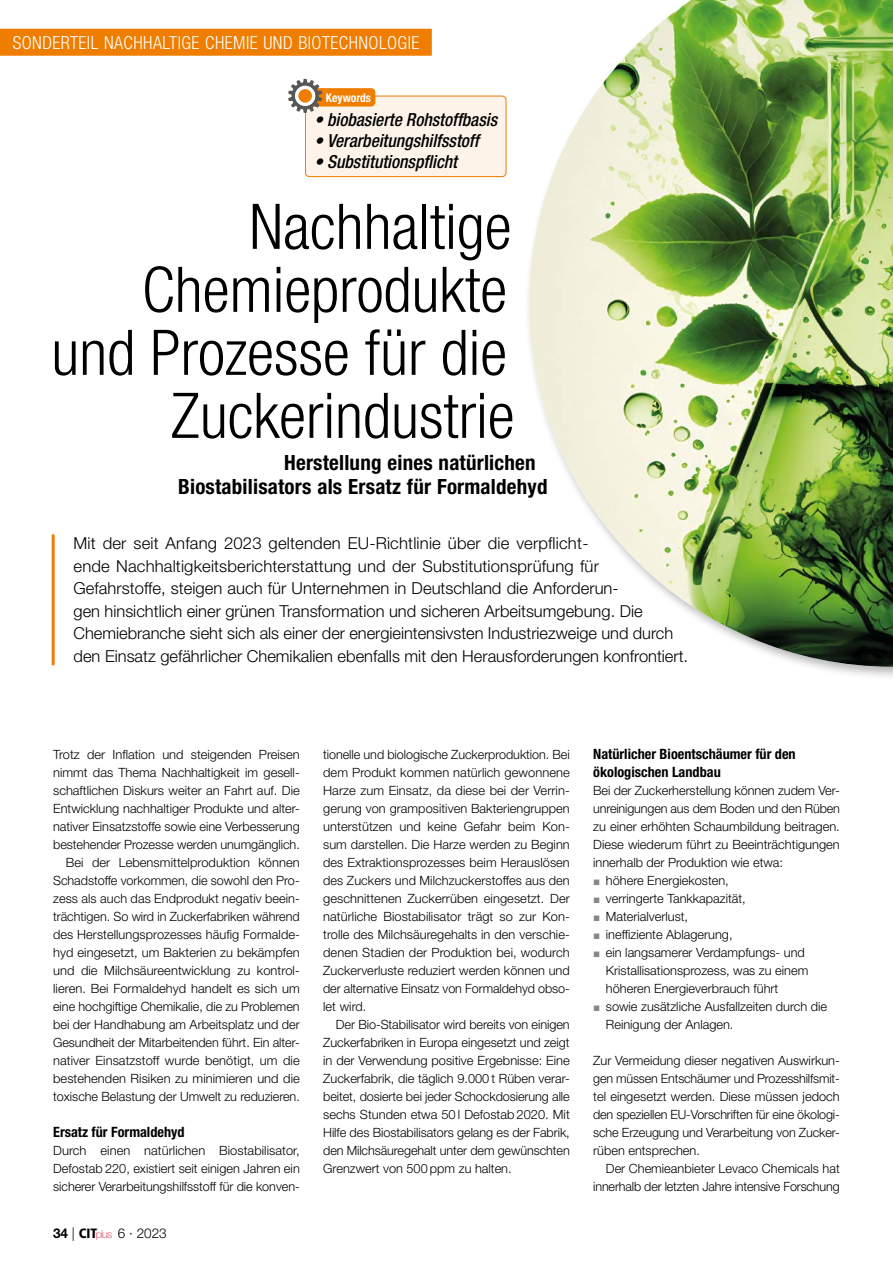
<style>
.page{position:relative;width:893px;height:1263px;background:#fff}
.page>*{position:absolute;margin:0;border:0;box-sizing:border-box;transform-origin:0 0}
.t1{font:300 condensed 63px/63px "Helvetica Neue LT Std";color:#000;text-align:right}
.t2{font:700 condensed 21px/24px "Helvetica Neue LT Std";letter-spacing:.01em;color:#000}
.t3{font:italic 500 condensed 18px "Helvetica Neue LT Std";color:#000}
.t4{font:300 condensed 18px "Helvetica Neue LT Std";letter-spacing:.025em;color:#fff}
.t5{font:300 16.5px/22.5px "Helvetica Neue LT Std";color:#000}
.t6{font:700 condensed 14.25px/18px "Helvetica Neue LT Std";color:#000}
.t7{font:300 13.5px "Helvetica Neue LT Std";color:#000}
.t8{font:300 12.75px/18px "Helvetica Neue LT Std";color:#000;text-align:justify}
.t9{font:700 condensed 12px "Helvetica Neue LT Std";color:#fff;scale:.96 1}
.s1{font-weight:700}
.s2{font-family:"Frutiger LT Std";font-weight:900;font-stretch:condensed}
.s3{font-weight:100;font-size:10.65px;color:#ce1531}
.s4{color:#878787}
</style>
<div class="page">
<hr style="left:52px;top:535px;width:3px;height:129px;background:#ef7d00">
<div style="left:524px;top:0;width:369px;height:680px;background:#000;opacity:.3"></div>
<img style="left:529px;top:0;width:364px;height:667px">
<div style="left:305px;top:96px;width:201px;height:81px;background:#fef3e8;border-radius:4px"></div>
<div style="left:305px;top:96px;width:201px;height:81px;border:1px solid #ef7d00;border-radius:4px"></div>
<div style="left:305px;top:88px;width:70px;height:19px;background:#ef7d00;border-radius:4px"></div>
<svg style="left:288px;top:79px;width:34px;height:34px"></svg>
<div style="left:298px;top:89px;width:14px;height:14px;background:#ef7d00;border-radius:50%"></div>
<div style="left:0;top:29px;width:432px;height:27px;background:#ef7d00"></div>
<h3 class="t4" style="left:13px;top:32px;width:408px">Sonderteil Nachhaltige Chemie und Biotechnologie</h3>
<p class="t9" style="left:326px;top:90px;width:49px">Keywords</p>
<h3 class="t3" style="left:314px;top:109px;width:184px">• biobasierte Rohstoffbasis</h3>
<h3 class="t3" style="left:314px;top:130px;width:166px">• Verarbeitungshilfsstoff</h3>
<h3 class="t3" style="left:314px;top:151px;width:144px">• Substitutionspflicht</h3>
<h1 class="t1" style="left:51px;top:195px;width:465px">Nachhaltige<br>Chemieprodukte und Prozesse für die<br>Zuckerindustrie</h1>
<h2 class="t2" style="left:178px;top:451px;width:371px;text-indent:106px">Herstellung eines natürlichen<br>Biostabilisators als Ersatz für Formaldehyd</h2>
<p class="t5" style="left:74px;top:532px;width:616px">Mit der seit Anfang 2023 geltenden EU-Richtlinie über die verpflicht-<br>ende Nachhaltigkeitsberichterstattung und der Substitutionsprüfung für Gefahrstoffe, steigen auch für Unternehmen in Deutschland die Anforderun-<br>gen hinsichtlich einer grünen Transformation und sicheren Arbeitsumgebung. Die Chemiebranche sieht sich als einer der energieintensivsten Industriezweige und durch den Einsatz gefährlicher Chemikalien ebenfalls mit den Herausforderungen konfrontiert.</p>
<p class="t8" style="left:53px;top:746px;width:248px;text-align:right">Trotz der Inflation und steigenden Preisen nimmt das Thema Nachhaltigkeit im gesell&shy;schaftlichen Diskurs weiter an Fahrt auf. Die Entwicklung nachhaltiger Produkte und alter&shy;nativer Einsatzstoffe sowie eine Verbesserung bestehender Prozesse werden unumgänglich.<br>Bei der Lebensmittelproduktion können Schadstoffe vorkommen, die sowohl den Pro&shy;zess als auch das Endprodukt negativ beein&shy;trächtigen. So wird in Zuckerfabriken während des Herstellungsprozesses häufig Formalde&shy;hyd eingesetzt, um Bakterien zu bekämpfen und die Milchsäureentwicklung zu kontrol&shy;lieren. Bei Formaldehyd handelt es sich um eine hochgiftige Chemikalie, die zu Problemen bei der Handhabung am Arbeitsplatz und der Gesundheit der Mitarbeitenden führt. Ein alter&shy;nativer Einsatzstoff wurde benötigt, um die bestehenden Risiken zu minimieren und die toxische Belastung der Umwelt zu reduzieren.</p>
<p class="t6" style="left:53px;top:1122px;width:133px">Ersatz für Formaldehyd</p>
<p class="t8" style="left:53px;top:1141px;width:248px">Durch einen natürlichen Biostabilisator, Defostab 220, existiert seit einigen Jahren ein sicherer Verarbeitungshilfsstoff für die konven-</p>
<p class="t7" style="left:53px;top:1224px;width:115px"><span class="s1">34</span> | <span class="s2">CIT</span><span class="s3">plus</span> 6 · 2023</p>
<p class="t8" style="left:323px;top:746px;width:248px">tionelle und biologische Zuckerproduktion. Bei dem Produkt kommen natürlich gewonnene Harze zum Einsatz, da diese bei der Verrin&shy;gerung von grampositiven Bakteriengruppen unterstützen und keine Gefahr beim Kon&shy;sum darstellen. Die Harze werden zu Beginn des Extraktionsprozesses beim Herauslösen des Zuckers und Milchzuckerstoffes aus den geschnittenen Zuckerrüben eingesetzt. Der natürliche Biostabilisator trägt so zur Kon&shy;trolle des Milchsäuregehalts in den verschie&shy;denen Stadien der Produktion bei, wodurch Zuckerverluste reduziert werden können und der alternative Einsatz von Formaldehyd obso&shy;let wird.</p>
<p class="t8" style="left:323px;top:1015px;width:248px;text-indent:13px">Der Bio-Stabilisator wird bereits von einigen Zuckerfabriken in Europa eingesetzt und zeigt in der Verwendung positive Ergebnisse: Eine Zuckerfabrik, die täglich 9.000 t Rüben verar&shy;beitet, dosierte bei jeder Schockdosierung alle sechs Stunden etwa 50 l Defostab 2020. Mit Hilfe des Biostabilisators gelang es der Fabrik, den Milchsäuregehalt unter dem gewünschten Grenzwert von 500 ppm zu halten.</p>
<p class="t6" style="left:593px;top:745px;width:204px">Natürlicher Bioentschäumer für den ökologischen Landbau</p>
<p class="t8" style="left:593px;top:782px;width:248px">Bei der Zuckerherstellung können zudem Ver&shy;unreinigungen aus dem Boden und den Rüben zu einer erhöhten Schaumbildung beitragen.<br>Diese wiederum führt zu Beeinträchtigungen innerhalb der Produktion wie etwa:</p>
<p class="t8" style="left:593px;top:871px;width:137px"><span class="s4">▪</span> höhere Energiekosten,</p>
<p class="t8" style="left:593px;top:889px;width:154px"><span class="s4">▪</span> verringerte Tankkapazität,</p>
<p class="t8" style="left:593px;top:907px;width:96px"><span class="s4">▪</span> Materialverlust,</p>
<p class="t8" style="left:593px;top:925px;width:141px"><span class="s4">▪</span> ineffiziente Ablagerung,</p>
<p class="t8" style="left:606px;top:943px;width:204px;text-align:left;text-indent:-13px"><span class="s4">▪</span> ein langsamerer Verdampfungs- und<br>Kristallisationsprozess, was zu einem höheren Energieverbrauch führt</p>
<p class="t8" style="left:606px;top:997px;width:223px;text-indent:-13px"><span class="s4">▪</span> sowie zusätzliche Ausfallzeiten durch die<br>Reinigung der Anlagen.</p>
<p class="t8" style="left:593px;top:1051px;width:248px">Zur Vermeidung dieser negativen Auswirkun&shy;gen müssen Entschäumer und Prozesshilfsmit&shy;tel eingesetzt werden. Diese müssen jedoch den speziellen EU-Vorschriften für eine ökologi&shy;sche Erzeugung und Verarbeitung von Zucker&shy;rüben entsprechen.</p>
<p class="t8" style="left:593px;top:1159px;width:248px;text-align:right">Der Chemieanbieter Levaco Chemicals hat innerhalb der letzten Jahre intensive Forschung</p>
</div>
